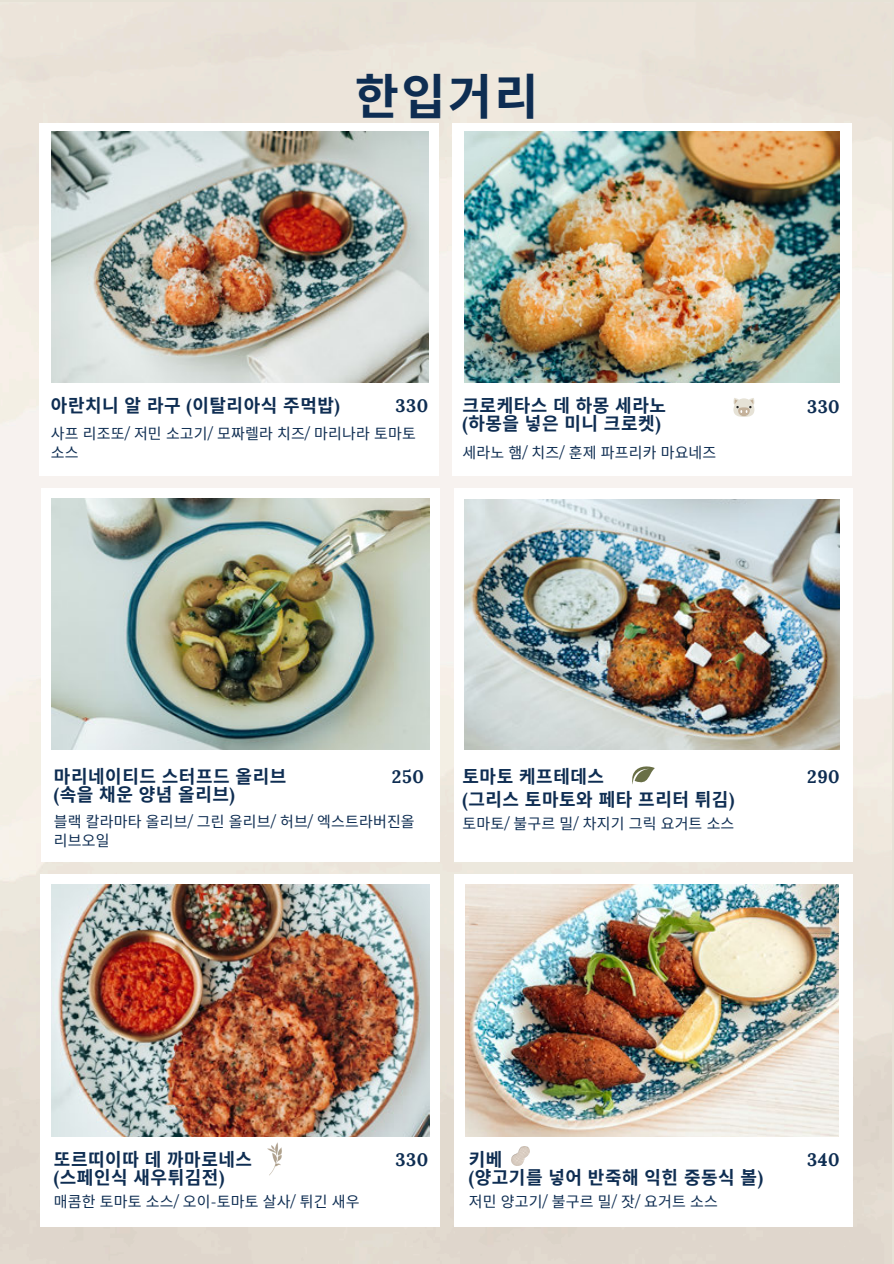
<style>
.page{position:relative;width:894px;height:1264px;background:#fff}
.page>*{position:absolute;margin:0;border:0;box-sizing:border-box;transform-origin:0 0}
.t1{font:700 48px "Noto Sans CJ Ksc";color:#0e2d52}
.t2{font:700 18px/18px "Noto Sans CJ Ksc";letter-spacing:.03em;color:#0e2d52}
.t3{font:700 18px "Lora";letter-spacing:.03em;color:#0e2d52}
.t4{font:15px/19.2px "Noto Sans CJ Ksc";letter-spacing:.01em;color:#0e2d52}
.s1{font-family:"Lora"}
.s2{font-family:"Montserrat"}
</style>
<div class="page">
<img style="left:52px;top:131px;width:376px;height:251px">
<img style="left:464px;top:131px;width:375px;height:251px">
<svg style="left:733px;top:398px;width:21px;height:19px"></svg>
<img style="left:52px;top:499px;width:377px;height:250px">
<svg style="left:632px;top:766px;width:22px;height:18px"></svg>
<img style="left:464px;top:500px;width:375px;height:249px">
<img style="left:51px;top:884px;width:378px;height:252px">
<img style="left:465px;top:884px;width:373px;height:252px">
<img style="left:511px;top:1146px;width:18px;height:19px">
<img style="left:267px;top:1142px;width:15px;height:34px">
<p class="t1" style="left:355px;top:58px;width:185px">한입거리</p>
<h2 class="t2" style="left:51px;top:395px;width:290px">아란치니 알 라구 <span class="s1">(</span>이탈리아식 주먹밥<span class="s1">)</span></h2>
<p class="t3" style="left:395px;top:394px;width:34px">330</p>
<h2 class="t4" style="left:51px;top:423px;width:366px">사프 리조또<span class="s2">/</span> 저민 소고기<span class="s2">/</span> 모짜렐라 치즈<span class="s2">/</span> 마리나라 토마토 소스</h2>
<p class="t2" style="left:462px;top:395px;width:205px">크로케타스 데 하몽 세라노 <span class="s1">(</span>하몽을 넣은 미니 크로켓<span class="s1">)</span></p>
<h2 class="t3" style="left:806px;top:395px;width:34px">330</h2>
<h2 class="t4" style="left:462px;top:442px;width:255px">세라노 햄<span class="s2">/</span> 치즈<span class="s2">/</span> 훈제 파프리카 마요네즈</h2>
<p class="t2" style="left:54px;top:766px;width:234px">마리네이티드 스터프드 올리브 <span class="s1">(</span>속을 채운 양념 올리브<span class="s1">)</span></p>
<p class="t3" style="left:392px;top:765px;width:33px">250</p>
<h2 class="t4" style="left:54px;top:811px;width:362px">블랙 칼라마타 올리브<span class="s2">/</span> 그린 올리브<span class="s2">/</span> 허브<span class="s2">/</span> 엑스트라버진올 리브오일</h2>
<h2 class="t2" style="left:462px;top:764px;width:273px;line-height:22.5px">토마토 케프테데스<br><span class="s1">(</span>그리스 토마토와 페타 프리터 튀김<span class="s1">)</span></h2>
<h2 class="t4" style="left:462px;top:813px;width:273px">토마토<span class="s2">/</span> 불구르 밀<span class="s2">/</span> 차지기 그릭 요거트 소스</h2>
<p class="t3" style="left:807px;top:765px;width:34px">290</p>
<p class="t2" style="left:54px;top:1149px;width:200px">또르띠이따 데 까마로네스 <span class="s1">(</span>스페인식 새우튀김전<span class="s1">)</span></p>
<h2 class="t2" style="left:468px;top:1149px;width:296px">키베<br><span class="s1">(</span>양고기를 넣어 반죽해 익힌 중동식 볼<span class="s1">)</span></h2>
<h2 class="t3" style="left:395px;top:1147px;width:34px">330</h2>
<p class="t4" style="left:54px;top:1191px;width:307px">매콤한 토마토 소스<span class="s2">/</span> 오이<span class="s2">-</span>토마토 살사<span class="s2">/</span> 튀긴 새우</p>
<h2 class="t4" style="left:468px;top:1191px;width:251px">저민 양고기<span class="s2">/</span> 불구르 밀<span class="s2">/</span> 잣<span class="s2">/</span> 요거트 소스</h2>
<p class="t3" style="left:807px;top:1147px;width:34px">340</p>
</div>
